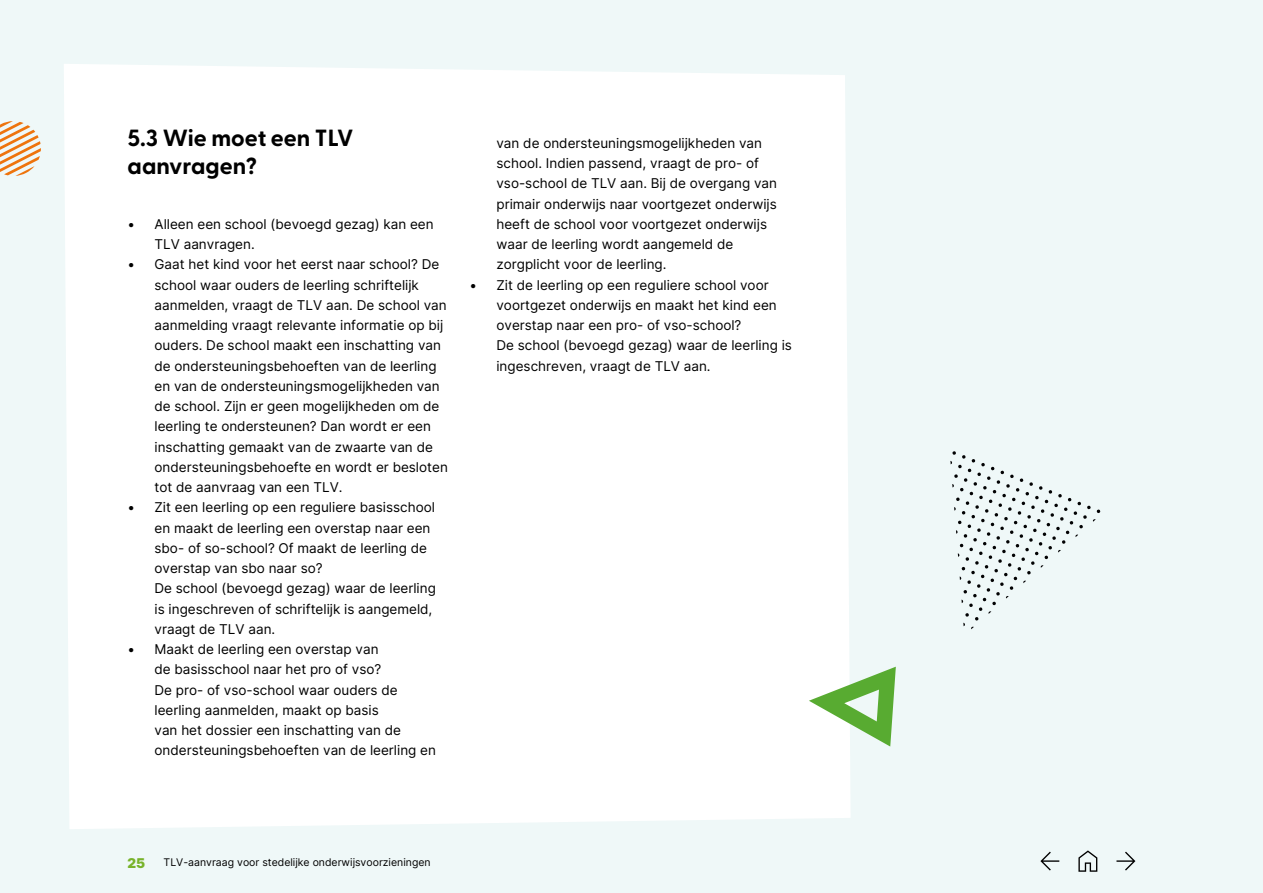
<style>
.page{position:relative;width:1263px;height:893px;background:#eff8f8}
.page>*{position:absolute;margin:0;border:0;box-sizing:border-box;transform-origin:0 0}
.t1{font:700 23.4px/28px "Greycliff CF";color:#000}
.t2{font:13.5px/20.2px "Inter";color:#000}
.t3{font:13.5px "Inter";color:#78b32b}
.t4{font:10.5px "Inter";color:#000}
</style>
<div class="page">
<div style="left:64px;top:64px;width:786px;height:765px;background:#fff"></div>
<svg style="left:1078px;top:850px;width:19px;height:22px"></svg>
<svg style="left:1116px;top:852px;width:19px;height:18px"></svg>
<svg style="left:1040px;top:852px;width:19px;height:18px"></svg>
<svg style="left:950px;top:451px;width:150px;height:179px"></svg>
<svg style="left:809px;top:667px;width:87px;height:79px"></svg>
<svg style="left:0;top:121px;width:41px;height:55px"></svg>
<h1 class="t1" style="left:128px;top:123px;width:227px">5.3 Wie moet een TLV aanvragen?</h1>
<p class="t2" style="left:155px;top:213px;width:281px;text-indent:-27px">• Alleen een school (bevoegd gezag) kan een<br>TLV aanvragen.</p>
<p class="t2" style="left:155px;top:254px;width:295px;text-indent:-27px">• Gaat het kind voor het eerst naar school? De school waar ouders de leerling schriftelijk aanmelden, vraagt de TLV aan. De school van aanmelding vraagt relevante informatie op bij ouders. De school maakt een inschatting van de ondersteuningsbehoeften van de leerling en van de ondersteuningsmogelijkheden van de school. Zijn er geen mogelijkheden om de leerling te ondersteunen? Dan wordt er een inschatting gemaakt van de zwaarte van de ondersteuningsbehoefte en wordt er besloten tot de aanvraag van een TLV.</p>
<p class="t2" style="left:155px;top:497px;width:283px;text-indent:-27px">• Zit een leerling op een reguliere basisschool en maakt de leerling een overstap naar een sbo- of so-school? Of maakt de leerling de overstap van sbo naar so?<br>De school (bevoegd gezag) waar de leerling is ingeschreven of schriftelijk is aangemeld, vraagt de TLV aan.</p>
<p class="t2" style="left:155px;top:639px;width:283px;text-indent:-27px">• Maakt de leerling een overstap van<br>de basisschool naar het pro of vso?<br>De pro- of vso-school waar ouders de leerling aanmelden, maakt op basis<br>van het dossier een inschatting van de ondersteuningsbehoeften van de leerling en</p>
<p class="t2" style="left:496px;top:132px;width:282px">van de ondersteuningsmogelijkheden van school. Indien passend, vraagt de pro- of vso-school de TLV aan. Bij de overgang van primair onderwijs naar voortgezet onderwijs heeft de school voor voortgezet onderwijs waar de leerling wordt aangemeld de zorgplicht voor de leerling.</p>
<p class="t2" style="left:496px;top:274px;width:297px;text-indent:-27px">• Zit de leerling op een reguliere school voor voortgezet onderwijs en maakt het kind een overstap naar een pro- of vso-school?<br>De school (bevoegd gezag) waar de leerling is ingeschreven, vraagt de TLV aan.</p>
<p class="t3" style="left:128px;top:853px;width:19px">25</p>
<p class="t4" style="left:164px;top:855px;width:268px">TLV-aanvraag voor stedelijke onderwijsvoorzieningen</p>
</div>
